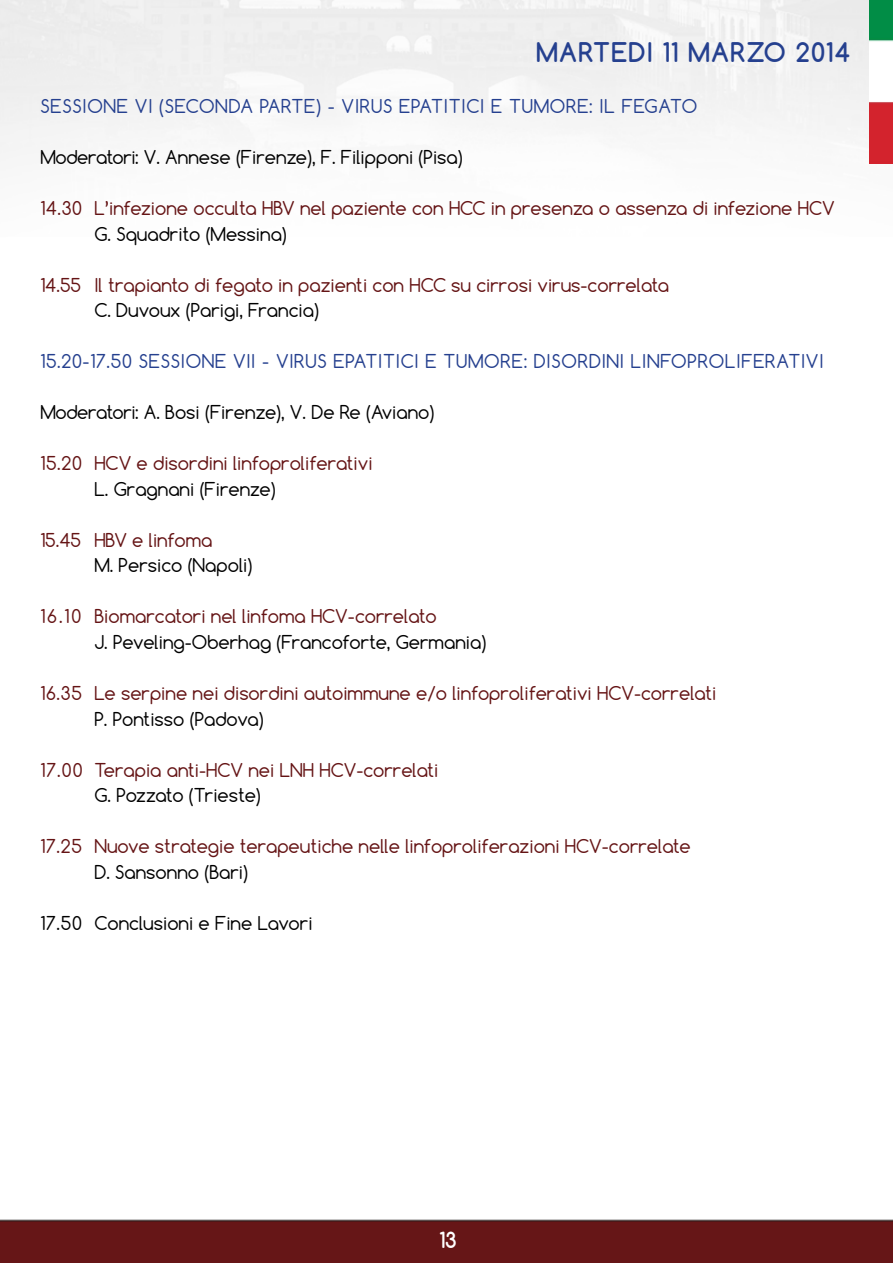
<style>
.page{position:relative;width:893px;height:1263px;background:#fff}
.page>*{position:absolute;margin:0;border:0;box-sizing:border-box;transform-origin:0 0}
.t1{font:700 25.5px "Comfortaa";letter-spacing:.05em;color:#25408f}
.t2{font:700 21px "Comfortaa";color:#fff}
.t3{font:18px "Comfortaa";color:#651415}
.t4{font:18px "Comfortaa";color:#000}
.t5{font:18px "Comfortaa";letter-spacing:.04em;color:#25408f}
</style>
<div class="page">
<img style="left:1px;top:0;width:892px;height:1263px">
<img style="left:0;top:0;width:1px;height:1263px">
<img style="left:870px;top:0;width:23px;height:163px">
<h1 class="t1" style="left:536px;top:37px;width:316px">MARTEDI 11 MARZO 2014</h1>
<p class="t5" style="left:40px;top:95px;width:658px">SESSIONE VI (SECONDA PARTE) - VIRUS EPATITICI E TUMORE: IL FEGATO</p>
<p class="t4" style="left:40px;top:146px;width:424px">Moderatori: V. Annese (Firenze), F. Filipponi (Pisa)</p>
<p class="t3" style="left:40px;top:197px;width:796px">14.30 L’infezione occulta HBV nel paziente con HCC in presenza o assenza di infezione HCV</p>
<p class="t4" style="left:94px;top:223px;width:194px">G. Squadrito (Messina)</p>
<p class="t3" style="left:40px;top:274px;width:630px">14.55 Il trapianto di fegato in pazienti con HCC su cirrosi virus-correlata</p>
<p class="t4" style="left:94px;top:299px;width:226px">C. Duvoux (Parigi, Francia)</p>
<p class="t5" style="left:40px;top:350px;width:785px">15.20-17.50 SESSIONE VII - VIRUS EPATITICI E TUMORE: DISORDINI LINFOPROLIFERATIVI</p>
<p class="t4" style="left:40px;top:401px;width:396px">Moderatori: A. Bosi (Firenze), V. De Re (Aviano)</p>
<p class="t3" style="left:40px;top:452px;width:334px">15.20 HCV e disordini linfoproliferativi</p>
<p class="t4" style="left:94px;top:478px;width:183px">L. Gragnani (Firenze)</p>
<p class="t3" style="left:40px;top:529px;width:174px">15.45 HBV e linfoma</p>
<p class="t4" style="left:94px;top:554px;width:159px">M. Persico (Napoli)</p>
<p class="t3" style="left:40px;top:605px;width:398px">16.10 Biomarcatori nel linfoma HCV-correlato</p>
<p class="t4" style="left:94px;top:631px;width:393px">J. Peveling-Oberhag (Francoforte, Germania)</p>
<p class="t3" style="left:40px;top:682px;width:677px">16.35 Le serpine nei disordini autoimmune e/o linfoproliferativi HCV-correlati</p>
<p class="t4" style="left:94px;top:707px;width:171px">P. Pontisso (Padova)</p>
<p class="t3" style="left:40px;top:758px;width:400px">17.00 Terapia anti-HCV nei LNH HCV-correlati</p>
<p class="t4" style="left:94px;top:784px;width:168px">G. Pozzato (Trieste)</p>
<p class="t3" style="left:40px;top:835px;width:652px">17.25 Nuove strategie terapeutiche nelle linfoproliferazioni HCV-correlate</p>
<p class="t4" style="left:94px;top:860px;width:155px">D. Sansonno (Bari)</p>
<p class="t4" style="left:40px;top:911px;width:274px">17.50 Conclusioni e Fine Lavori</p>
<p class="t2" style="left:440px;top:1226px;width:19px">13</p>
</div>
